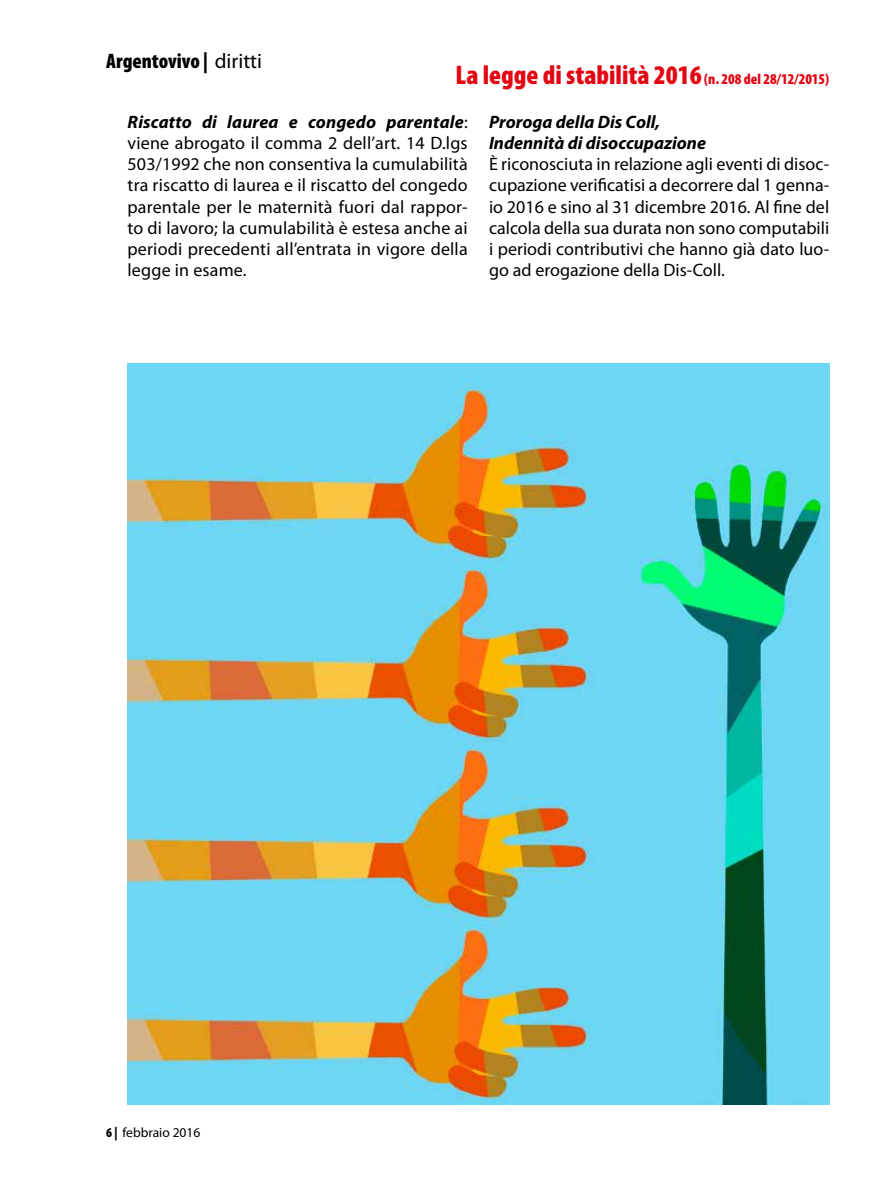
<style>
.page{position:relative;width:893px;height:1191px;background:#fff}
.page>*{position:absolute;margin:0;border:0;box-sizing:border-box;transform-origin:0 0}
.t1{font:900 condensed 27px "Myriad Pro";color:#e30613}
.t2{font:900 condensed 21px "Myriad Pro";color:#000}
.t3{font:18px/21.3px "Myriad Pro";color:#000;text-align:justify}
.t4{font:italic 700 18px/21.3px "Myriad Pro";color:#000}
.t5{font:13.5px "Myriad Pro";color:#000}
.s1{font-weight:400;font-stretch:normal}
.s2{font-size:15px}
.s3{font-weight:700;font-style:italic}
.s4{font-weight:900;font-stretch:condensed}
</style>
<div class="page">
<img style="left:128px;top:363px;width:701px;height:741px">
<p class="t2" style="left:106px;top:49px;width:157px">Argentovivo | <span class="s1">diritti</span></p>
<h1 class="t1" style="left:455px;top:59px;width:375px">La legge di stabilità 2016 <span class="s2">(n. 208 del 28/12/2015)</span></h1>
<p class="t3" style="left:128px;top:111px;width:342px"><span class="s3">Riscatto di laurea e congedo parentale</span>: viene abrogato il comma 2 dell’art. 14 D.lgs 503/1992 che non consentiva la cumulabilità tra riscatto di laurea e il riscatto del congedo parentale per le maternità fuori dal rappor&shy;to di lavoro; la cumulabilità è estesa anche ai periodi precedenti all’entrata in vigore della legge in esame.</p>
<p class="t4" style="left:489px;top:110px;width:219px">Proroga della Dis Coll,<br>Indennità di disoccupazione</p>
<p class="t3" style="left:489px;top:153px;width:342px">È riconosciuta in relazione agli eventi di disoc&shy;cupazione verificatisi a decorrere dal 1 genna&shy;io 2016 e sino al 31 dicembre 2016. Al fine del calcola della sua durata non sono computabili i periodi contributivi che hanno già dato luo&shy;go ad erogazione della Dis-Coll.</p>
<p class="t5" style="left:106px;top:1124px;width:96px"><span class="s4">6 |</span> febbraio 2016</p>
</div>
